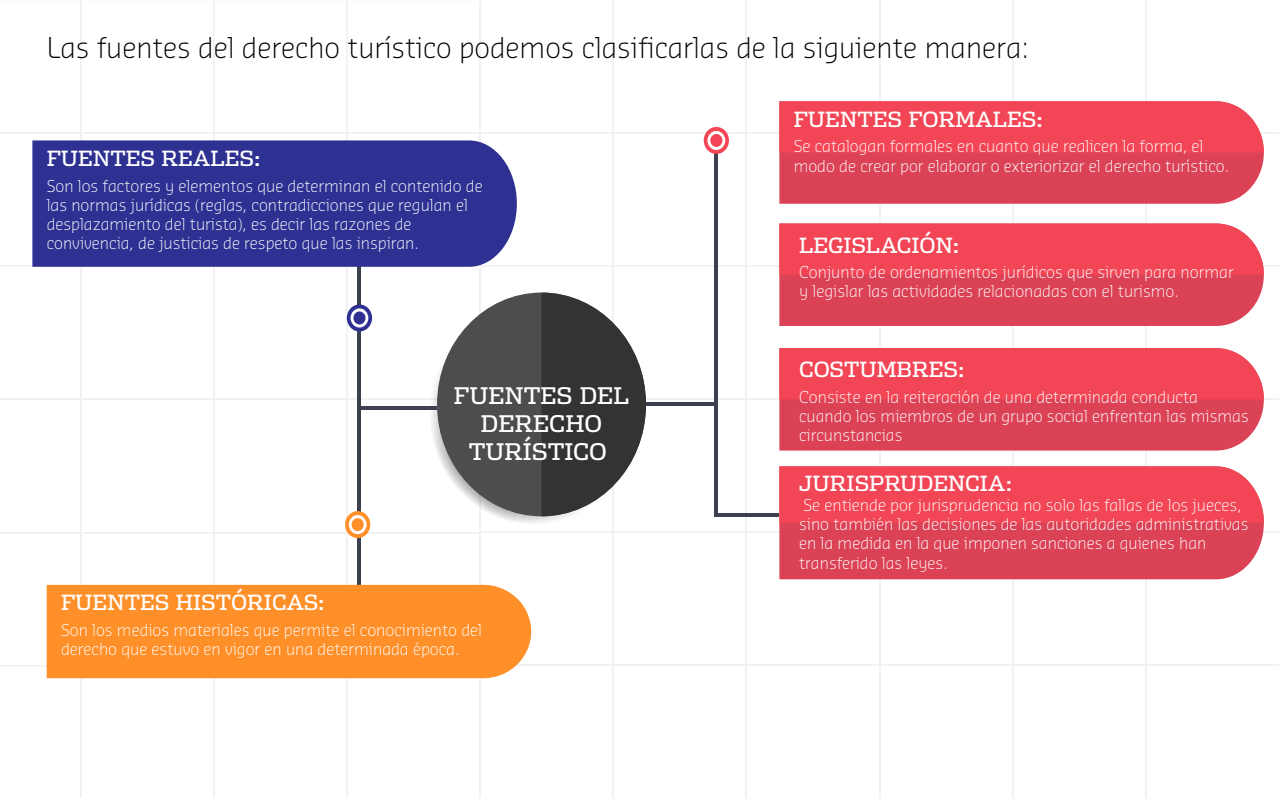
<style>
.page{position:relative;width:1280px;height:800px;background:#fff}
.page>*{position:absolute;margin:0;border:0;box-sizing:border-box;transform-origin:0 0}
.t1{font:300 28px "Sansa";color:#000}
.t2{font:23px/27.6px "Dispatch";color:#fff;text-align:center}
.t3{font:21px "Dispatch";color:#fff}
.t4{font:300 16px/19.2px "Sansa";color:#fff}
</style>
<div class="page">
<svg style="left:0;top:0;width:480px;height:798px"></svg>
<hr style="left:0;top:665px;width:613px;height:1px;background:#f2f2f2">
<hr style="left:0;top:532px;width:613px;height:1px;background:#f2f2f2">
<hr style="left:0;top:399px;width:613px;height:1px;background:#f2f2f2">
<hr style="left:0;top:265px;width:613px;height:2px;background:#f2f2f2">
<hr style="left:0;top:132px;width:613px;height:2px;background:#f2f2f2">
<hr style="left:480px;top:0;width:1px;height:798px;background:#f2f2f2">
<hr style="left:347px;top:0;width:1px;height:798px;background:#f2f2f2">
<hr style="left:213px;top:0;width:2px;height:798px;background:#f2f2f2">
<hr style="left:80px;top:0;width:1px;height:798px;background:#f2f2f2">
<div style="left:481px;top:0;width:798px;height:798px;background:#fff"></div>
<hr style="left:481px;top:665px;width:798px;height:1px;background:#f2f2f2">
<hr style="left:481px;top:532px;width:798px;height:1px;background:#f2f2f2">
<hr style="left:481px;top:398px;width:798px;height:2px;background:#f2f2f2">
<hr style="left:481px;top:265px;width:798px;height:1px;background:#f2f2f2">
<hr style="left:481px;top:132px;width:798px;height:1px;background:#f2f2f2">
<hr style="left:1145px;top:0;width:2px;height:798px;background:#f2f2f2">
<hr style="left:1012px;top:0;width:2px;height:798px;background:#f2f2f2">
<hr style="left:879px;top:0;width:1px;height:798px;background:#f2f2f2">
<hr style="left:746px;top:0;width:1px;height:798px;background:#f2f2f2">
<hr style="left:613px;top:0;width:1px;height:798px;background:#f2f2f2">
<div style="left:779px;top:153px;width:485px;height:51px;background:#db4255"></div>
<div style="left:779px;top:101px;width:485px;height:52px;background:#f24656"></div>
<svg style="left:429px;top:301px;width:184px;height:224px"></svg>
<hr style="left:715px;top:140px;width:3px;height:377px;background:#3d404f">
<hr style="left:565px;top:403px;width:153px;height:3px;background:#3d404f">
<svg style="left:704px;top:127px;width:25px;height:27px"></svg>
<svg style="left:707px;top:131px;width:18px;height:19px"></svg>
<div style="left:710px;top:134px;width:12px;height:13px;background:#f24656;border-radius:50%"></div>
<div style="left:437px;top:293px;width:209px;height:223px;background:#4d4d4d;border-radius:50%"></div>
<div style="left:779px;top:275px;width:485px;height:51px;background:#db4255"></div>
<div style="left:779px;top:224px;width:485px;height:51px;background:#f24656"></div>
<div style="left:779px;top:399px;width:485px;height:52px;background:#db4255"></div>
<div style="left:779px;top:348px;width:485px;height:51px;background:#f24656"></div>
<div style="left:779px;top:523px;width:485px;height:56px;background:#db4255"></div>
<div style="left:779px;top:466px;width:485px;height:57px;background:#f24656"></div>
<hr style="left:358px;top:142px;width:3px;height:528px;background:#3d404f">
<svg style="left:345px;top:511px;width:25px;height:27px"></svg>
<svg style="left:349px;top:515px;width:18px;height:19px"></svg>
<div style="left:352px;top:518px;width:12px;height:13px;background:#ff8f29;border-radius:50%"></div>
<svg style="left:347px;top:304px;width:25px;height:27px"></svg>
<svg style="left:351px;top:308px;width:17px;height:19px"></svg>
<div style="left:353px;top:311px;width:13px;height:13px;background:#2e3192;border-radius:50%"></div>
<hr style="left:360px;top:406px;width:77px;height:4px;background:#3d404f">
<svg style="left:542px;top:293px;width:104px;height:223px"></svg>
<div style="left:32px;top:140px;width:485px;height:127px;background:#2e3192"></div>
<div style="left:47px;top:585px;width:484px;height:93px;background:#ff8f29"></div>
<hr style="left:715px;top:513px;width:64px;height:4px;background:#3d404f">
<h1 class="t1" style="left:47px;top:29px;width:984px">Las fuentes del derecho turístico podemos clasificarlas de la siguiente manera:</h1>
<h3 class="t3" style="left:47px;top:144px;width:215px">FUENTES REALES:</h3>
<p class="t4" style="left:47px;top:175px;width:438px">Son los factores y elementos que determinan el contenido de las normas jurídicas (reglas, contradicciones que regulan el desplazamiento del turista), es decir las razones de convivencia, de justicias de respeto que las inspiran.</p>
<h3 class="t3" style="left:61px;top:589px;width:265px">FUENTES HISTÓRICAS:</h3>
<h2 class="t2" style="left:454px;top:381px;width:177px">FUENTES DEL<br>DERECHO<br>TURÍSTICO</h2>
<p class="t4" style="left:61px;top:620px;width:423px">Son los medios materiales que permite el conocimiento del derecho que estuvo en vigor en una determinada época.</p>
<h3 class="t3" style="left:794px;top:105px;width:251px">FUENTES FORMALES:</h3>
<p class="t4" style="left:794px;top:136px;width:437px">Se catalogan formales en cuanto que realicen la forma, el modo de crear por elaborar o exteriorizar el derecho turístico.</p>
<h3 class="t3" style="left:799px;top:231px;width:162px">LEGISLACIÓN:</h3>
<p class="t4" style="left:799px;top:262px;width:436px">Conjunto de ordenamientos jurídicos que sirven para normar y legislar las actividades relacionadas con el turismo.</p>
<h3 class="t3" style="left:799px;top:355px;width:167px">COSTUMBRES:</h3>
<p class="t4" style="left:799px;top:386px;width:451px">Consiste en la reiteración de una determinada conducta cuando los miembros de un grupo social enfrentan las mismas circunstancias</p>
<h3 class="t3" style="left:799px;top:469px;width:215px">JURISPRUDENCIA:</h3>
<p class="t4" style="left:799px;top:495px;width:451px">Se entiende por jurisprudencia no solo las fallas de los jueces, sino también las decisiones de las autoridades administrativas en la medida en la que imponen sanciones a quienes han transferido las leyes.</p>
</div>
